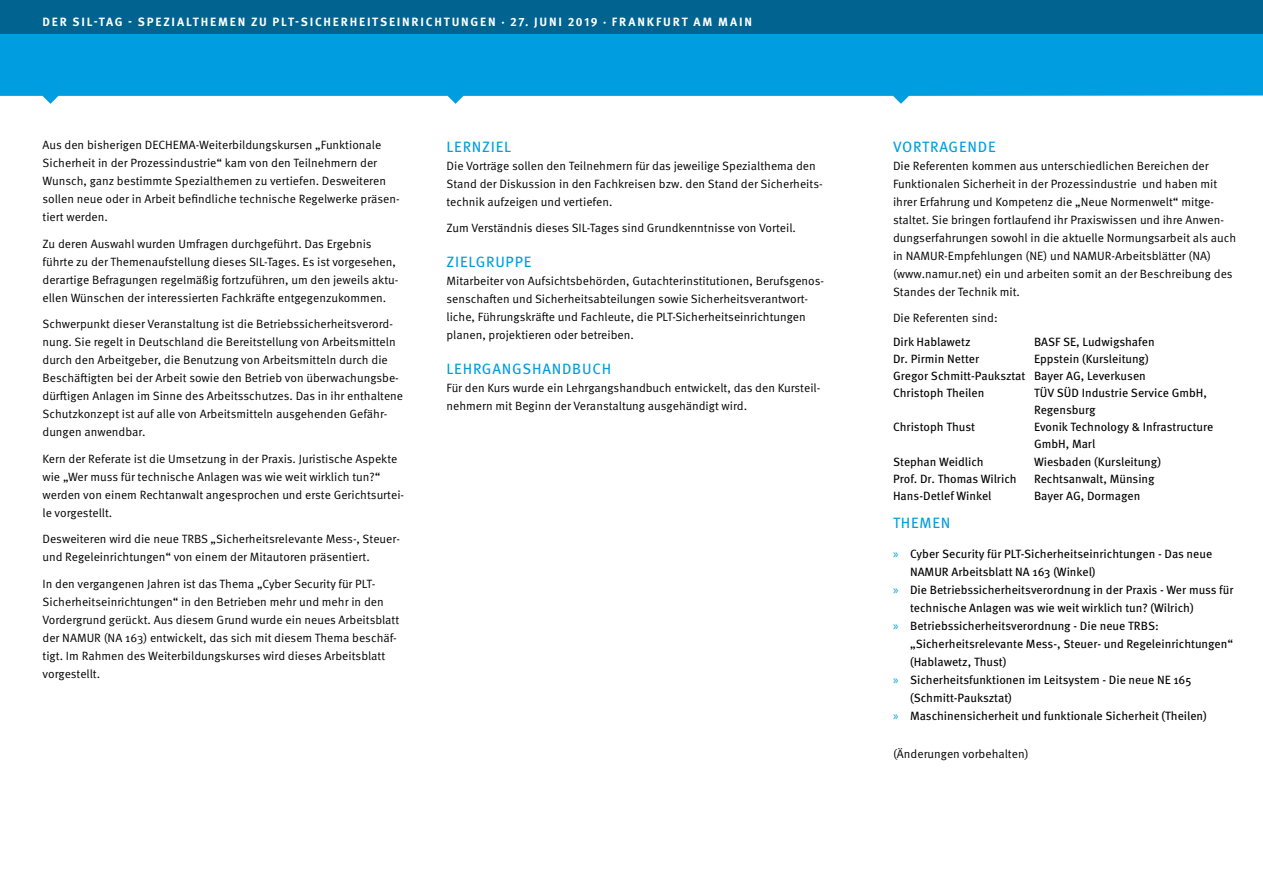
<style>
.page{position:relative;width:1263px;height:893px;background:#fff}
.page>*{position:absolute;margin:0;border:0;box-sizing:border-box;transform-origin:0 0}
.t1{font:15px "Meta OT";letter-spacing:.05em;color:#009ee0}
.t2{font:12px/18px "Meta OT Norm";color:#000}
.t3{font:12px/17.1px "Meta OT";color:#000}
.t4{font:700 12px "Meta OT";letter-spacing:.15em;color:#fff}
.s1{font-family:"Myriad Pro";font-size:12.75px;color:#009ee0}
</style>
<div class="page">
<svg style="left:0;top:34px;width:1263px;height:70px;background:#1da9e3"></svg>
<div style="left:0;top:0;width:1263px;height:34px;background:#006390"></div>
<p class="t4" style="left:43px;top:15px;width:711px">DER SIL-TAG - SPEZIALTHEMEN ZU PLT-SICHERHEITSEINRICHTUNGEN · 27. JUNI 2019 · FRANKFURT AM MAIN</p>
<p class="t2" style="left:43px;top:136px;width:359px">Aus den bisherigen DECHEMA-Weiterbildungskursen „Funktionale Sicherheit in der Prozessindustrie“ kam von den Teilnehmern der Wunsch, ganz bestimmte Spezialthemen zu vertiefen. Desweiteren sollen neue oder in Arbeit befindliche technische Regelwerke präsen&shy;tiert werden.</p>
<p class="t2" style="left:43px;top:235px;width:357px">Zu deren Auswahl wurden Umfragen durchgeführt. Das Ergebnis führte zu der Themenaufstellung dieses SIL-Tages. Es ist vorgesehen, derartige Befragungen regelmäßig fortzuführen, um den jeweils aktu&shy;ellen Wünschen der interessierten Fachkräfte entgegenzukommen.</p>
<p class="t2" style="left:43px;top:315px;width:362px">Schwerpunkt dieser Veranstaltung ist die Betriebssicherheitsverord&shy;nung. Sie regelt in Deutschland die Bereitstellung von Arbeitsmitteln durch den Arbeitgeber, die Benutzung von Arbeitsmitteln durch die Beschäftigten bei der Arbeit sowie den Betrieb von überwachungsbe&shy;dürftigen Anlagen im Sinne des Arbeitsschutzes. Das in ihr enthaltene Schutzkonzept ist auf alle von Arbeitsmitteln ausgehenden Gefähr&shy;dungen anwendbar.</p>
<p class="t2" style="left:43px;top:450px;width:363px">Kern der Referate ist die Umsetzung in der Praxis. Juristische Aspekte wie „Wer muss für technische Anlagen was wie weit wirklich tun?“ werden von einem Rechtanwalt angesprochen und erste Gerichtsurtei&shy;le vorgestellt.</p>
<p class="t2" style="left:43px;top:530px;width:359px">Desweiteren wird die neue TRBS „Sicherheitsrelevante Mess-, Steuer&shy;und Regeleinrichtungen“ von einem der Mitautoren präsentiert.</p>
<p class="t2" style="left:43px;top:575px;width:358px">In den vergangenen Jahren ist das Thema „Cyber Security für PLT-Sicherheitseinrichtungen“ in den Betrieben mehr und mehr in den Vordergrund gerückt. Aus diesem Grund wurde ein neues Arbeitsblatt der NAMUR (NA 163) entwickelt, das sich mit diesem Thema beschäf&shy;tigt. Im Rahmen des Weiterbildungskurses wird dieses Arbeitsblatt vorgestellt.</p>
<p class="t1" style="left:447px;top:138px;width:66px">LERNZIEL</p>
<p class="t2" style="left:446px;top:157px;width:378px">Die Vorträge sollen den Teilnehmern für das jeweilige Spezialthema den<br>Stand der Diskussion in den Fachkreisen bzw. den Stand der Sicherheits&shy;technik aufzeigen und vertiefen.</p>
<p class="t2" style="left:446px;top:219px;width:351px">Zum Verständnis dieses SIL-Tages sind Grundkenntnisse von Vorteil.</p>
<p class="t1" style="left:447px;top:253px;width:86px">ZIELGRUPPE</p>
<p class="t2" style="left:446px;top:272px;width:379px">Mitarbeiter von Aufsichtsbehörden, Gutachterinstitutionen, Berufsgenos&shy;senschaften und Sicherheitsabteilungen sowie Sicherheitsverantwort&shy;liche, Führungskräfte und Fachleute, die PLT-Sicherheitseinrichtungen planen, projektieren oder betreiben.</p>
<p class="t1" style="left:447px;top:360px;width:166px">LEHRGANGSHANDBUCH</p>
<p class="t2" style="left:446px;top:379px;width:375px">Für den Kurs wurde ein Lehrgangshandbuch entwickelt, das den Kursteil&shy;nehmern mit Beginn der Veranstaltung ausgehändigt wird.</p>
<p class="t1" style="left:893px;top:138px;width:104px">VORTRAGENDE</p>
<p class="t2" style="left:893px;top:157px;width:345px">Die Referenten kommen aus unterschiedlichen Bereichen der Funktionalen Sicherheit in der Prozessindustrie und haben mit ihrer Erfahrung und Kompetenz die „Neue Normenwelt“ mitge&shy;staltet. Sie bringen fortlaufend ihr Praxiswissen und ihre Anwen&shy;dungserfahrungen sowohl in die aktuelle Normungsarbeit als auch in NAMUR-Empfehlungen (NE) und NAMUR-Arbeitsblätter (NA) (www.namur.net) ein und arbeiten somit an der Beschreibung des Standes der Technik mit.</p>
<p class="t2" style="left:893px;top:309px;width:106px">Die Referenten sind:</p>
<p class="t3" style="left:893px;top:333px;width:79px">Dirk Hablawetz</p>
<p class="t3" style="left:1034px;top:333px;width:122px">BASF SE, Ludwigshafen</p>
<p class="t3" style="left:893px;top:350px;width:88px">Dr. Pirmin Netter</p>
<p class="t3" style="left:893px;top:350px;width:257px;text-indent:141px">Eppstein (Kursleitung)<br>Gregor Schmitt-Pauksztat Bayer AG, Leverkusen<br>Christoph Theilen</p>
<p class="t3" style="left:1034px;top:385px;width:174px">TÜV SÜD Industrie Service GmbH,<br>Regensburg</p>
<p class="t3" style="left:893px;top:419px;width:84px">Christoph Thust</p>
<p class="t3" style="left:1034px;top:419px;width:181px">Evonik Technology &amp; Infrastructure<br>GmbH, Marl</p>
<p class="t3" style="left:893px;top:453px;width:92px">Stephan Weidlich</p>
<p class="t3" style="left:1034px;top:453px;width:129px">Wiesbaden (Kursleitung)</p>
<p class="t3" style="left:893px;top:470px;width:125px">Prof. Dr. Thomas Wilrich</p>
<p class="t3" style="left:1034px;top:470px;width:122px">Rechtsanwalt, Münsing</p>
<p class="t3" style="left:893px;top:487px;width:100px">Hans-Detlef Winkel</p>
<p class="t3" style="left:1034px;top:487px;width:108px">Bayer AG, Dormagen</p>
<p class="t1" style="left:893px;top:514px;width:59px">THEMEN</p>
<p class="t3" style="left:893px;top:546px;width:321px"><span class="s1">»</span> Cyber Security für PLT-Sicherheitseinrichtungen - Das neue</p>
<p class="t3" style="left:910px;top:564px;width:187px">NAMUR Arbeitsblatt NA 163 (Winkel)</p>
<p class="t3" style="left:893px;top:582px;width:342px"><span class="s1">»</span> Die Betriebssicherheitsverordnung in der Praxis - Wer muss für</p>
<p class="t3" style="left:910px;top:600px;width:285px">technische Anlagen was wie weit wirklich tun? (Wilrich)</p>
<p class="t3" style="left:893px;top:618px;width:267px"><span class="s1">»</span> Betriebssicherheitsverordnung - Die neue TRBS:</p>
<p class="t3" style="left:910px;top:636px;width:324px">„Sicherheitsrelevante Mess-, Steuer- und Regeleinrichtungen“</p>
<p class="t3" style="left:910px;top:654px;width:98px">(Hablawetz, Thust)</p>
<p class="t3" style="left:893px;top:672px;width:300px"><span class="s1">»</span> Sicherheitsfunktionen im Leitsystem - Die neue NE 165</p>
<p class="t3" style="left:910px;top:690px;width:103px">(Schmitt-Pauksztat)</p>
<p class="t3" style="left:893px;top:708px;width:315px"><span class="s1">»</span> Maschinensicherheit und funktionale Sicherheit (Theilen)</p>
<p class="t2" style="left:893px;top:745px;width:137px">(Änderungen vorbehalten)</p>
</div>
